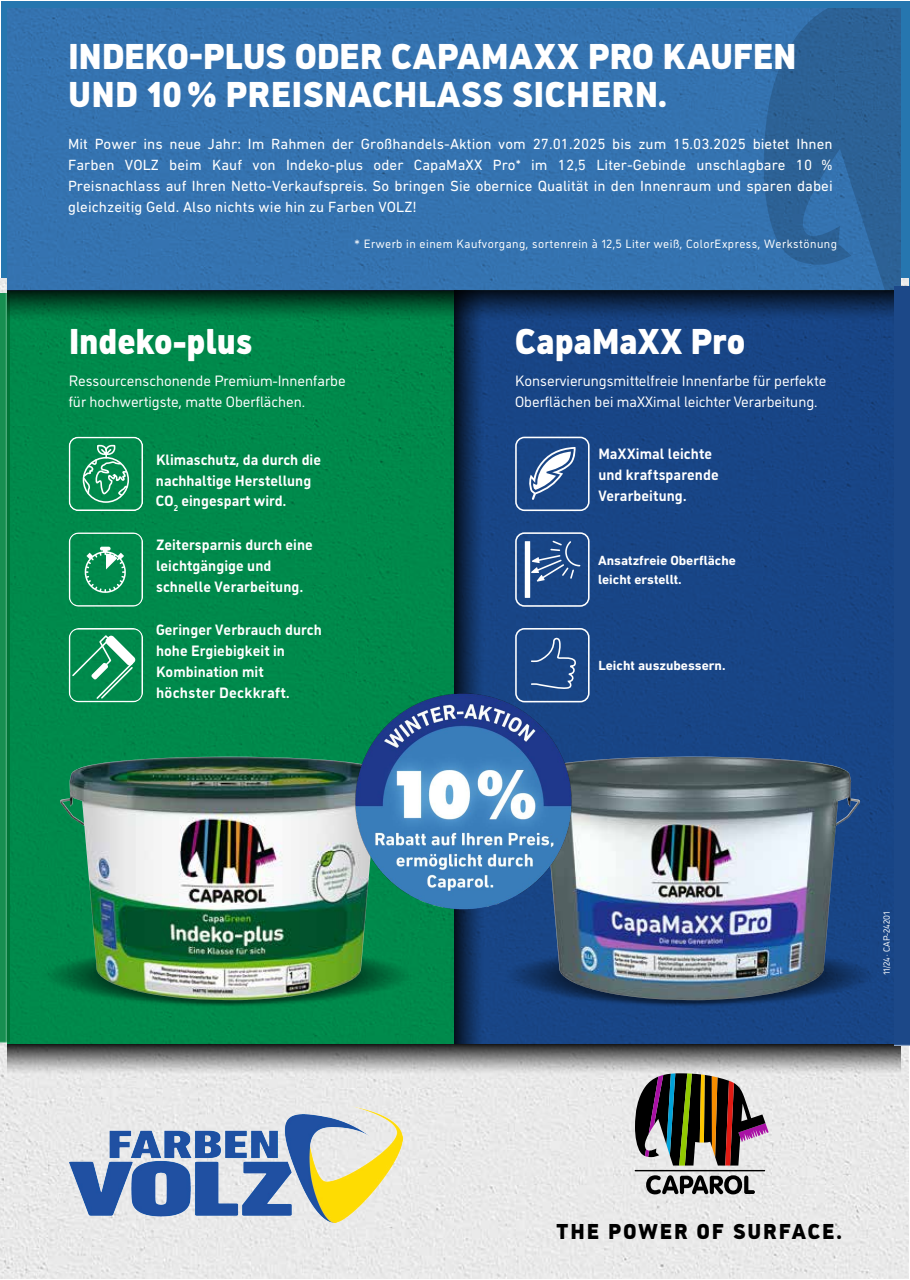
<style>
.page{position:relative;width:910px;height:1280px;background:#fff}
.page>*{position:absolute;margin:0;border:0;box-sizing:border-box;transform-origin:0 0}
.t1{font:900 36px/37.2px "CAP Elephant";color:#fff}
.t2{font:900 21.6px "CAP Elephant";letter-spacing:.09em;color:#000}
.t3{font:15px/21px "DIN Next LT Pro";letter-spacing:.005em;color:#fff;text-align:justify}
.t4{font:700 15px/21px "CAP Elephant";letter-spacing:.005em;color:#fff}
.t5{font:15px/21px "CAP Elephant";color:#fff}
.t6{font:700 13.5px/18.9px "DIN Next LT Pro";color:#fff}
.t7{font:12px "CAP Elephant";letter-spacing:.04em;color:#fff}
.t8{font:9px "CAP Elephant";color:#fff}
</style>
<div class="page">
<div style="left:1px;top:1px;width:909px;height:285px;background:#2676af"></div>
<div style="left:0;top:278px;width:909px;height:1001px;background:#e9e9e9"></div>
<img style="left:0;top:293px;width:8px;height:749px">
<svg style="left:635px;top:1074px;width:134px;height:91px;background:#6d635a"></svg>
<svg style="left:646px;top:1175px;width:109px;height:19px;background:#6f6f6f"></svg>
<hr style="left:635px;top:1170px;width:130px;height:1px;background:#000">
<div style="left:8px;top:1044px;width:892px;height:30px;background:linear-gradient(to bottom,#262626,#eee)"></div>
<div style="left:8px;top:291px;width:446px;height:753px;background:#00894b"></div>
<div style="left:454px;top:291px;width:446px;height:753px;background:#184586"></div>
<img style="left:47px;top:931px;width:361px;height:87px">
<img style="left:60px;top:757px;width:337px;height:243px">
<img style="left:501px;top:922px;width:385px;height:99px">
<img style="left:522px;top:757px;width:338px;height:243px">
<svg style="left:69px;top:532px;width:74px;height:75px"></svg>
<svg style="left:69px;top:628px;width:74px;height:74px"></svg>
<svg style="left:69px;top:437px;width:74px;height:74px"></svg>
<div style="left:8px;top:8px;width:892px;height:283px;background:#3473b0"></div>
<svg style="left:8px;top:291px;width:886px;height:30px"></svg>
<svg style="left:454px;top:291px;width:30px;height:753px"></svg>
<svg style="left:764px;top:8px;width:136px;height:283px"></svg>
<svg style="left:515px;top:437px;width:75px;height:74px"></svg>
<svg style="left:515px;top:532px;width:75px;height:75px"></svg>
<div style="left:525px;top:541px;width:5px;height:57px;background:#fff"></div>
<svg style="left:515px;top:628px;width:75px;height:74px"></svg>
<img style="left:69px;top:1107px;width:333px;height:115px">
<img style="left:350px;top:665px;width:227px;height:253px">
<div style="left:895px;top:286px;width:15px;height:759px;background:#1c4888"></div>
<h1 class="t1" style="left:68px;top:38px;width:730px">INDEKO-PLUS ODER CAPAMAXX PRO KAUFEN<br>UND 10 % PREISNACHLASS SICHERN.</h1>
<p class="t3" style="left:68px;top:134px;width:766px">Mit Power ins neue Jahr: Im Rahmen der Großhandels-Aktion vom 27.01.2025 bis zum 15.03.2025 bietet Ihnen Farben VOLZ beim Kauf von Indeko-plus oder CapaMaXX Pro* im 12,5 Liter-Gebinde unschlagbare 10 % Preisnachlass auf Ihren Netto-Verkaufspreis. So bringen Sie obernice Qualität in den Innenraum und sparen dabei gleichzeitig Geld. Also nichts wie hin zu Farben VOLZ!</p>
<p class="t7" style="left:355px;top:237px;width:484px">* Erwerb in einem Kaufvorgang, sortenrein à 12,5 Liter weiß, ColorExpress, Werkstönung</p>
<h1 class="t1" style="left:69px;top:323px;width:185px">Indeko-plus</h1>
<h1 class="t1" style="left:515px;top:323px;width:232px">CapaMaXX Pro</h1>
<p class="t5" style="left:69px;top:370px;width:279px">Ressourcenschonende Premium-Innenfarbe für hochwertigste, matte Oberflächen.</p>
<p class="t5" style="left:515px;top:370px;width:313px">Konservierungsmittelfreie Innenfarbe für perfekte<br>Oberflächen bei maXXimal leichter Verarbeitung.</p>
<p class="t4" style="left:156px;top:449px;width:167px;line-height:20.5px">Klimaschutz, da durch die nachhaltige Herstellung<br>CO<sub>2</sub> eingespart wird.</p>
<p class="t4" style="left:156px;top:534px;width:158px">Zeitersparnis durch eine leichtgängige und schnelle Verarbeitung.</p>
<p class="t4" style="left:156px;top:619px;width:167px">Geringer Verbrauch durch hohe Ergiebigkeit in<br>Kombination mit höchster Deckkraft.</p>
<p class="t4" style="left:598px;top:443px;width:122px">MaXXimal leichte und kraftsparende<br>Verarbeitung.</p>
<p class="t6" style="left:598px;top:551px;width:139px">Ansatzfreie Oberfläche leicht erstellt.</p>
<p class="t6" style="left:598px;top:656px;width:129px">Leicht auszubessern.</p>
<p class="t8" style="left:881px;top:975px;width:65px;rotate:-90deg">11/24 · CAP-24201</p>
<h2 class="t2" style="left:556px;top:1219px;width:287px">THE POWER OF SURFACE.</h2>
</div>
